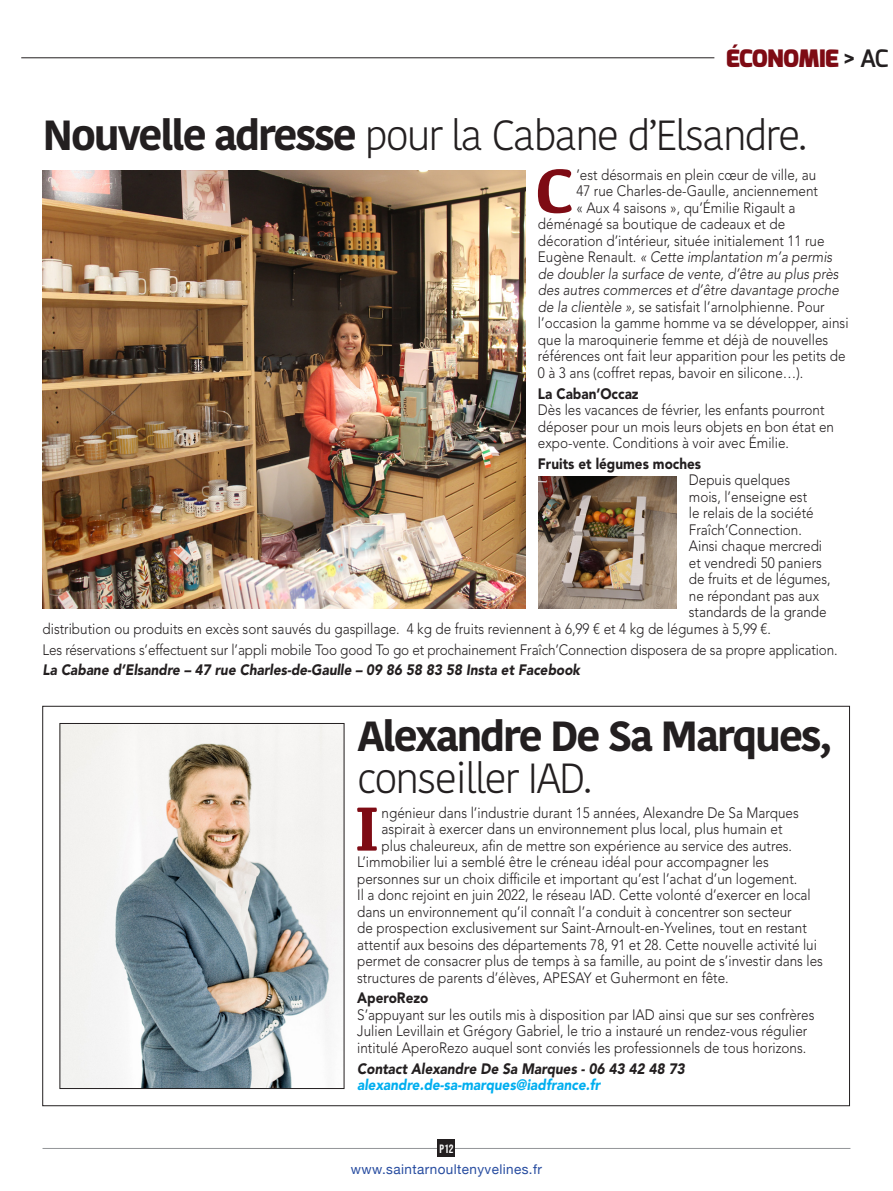
<style>
.page{position:relative;width:893px;height:1191px;background:#fff}
.page>*{position:absolute;margin:0;border:0;box-sizing:border-box;transform-origin:0 0}
.t1{font:700 64.5px "Kefa";color:#7e0b14}
.t2{font:300 42px "Kohinoor Bangla";letter-spacing:-.05em;color:#231f20}
.t3{font:700 42px/42px "Kohinoor Bangla";letter-spacing:-.05em;color:#231f20}
.t4{font:900 24px "Exo";letter-spacing:-.02em;color:#7e0b14}
.t5{font:300 15px/16.5px "Avenir LT Std";color:#231f20;scale:.9 1}
.t6{font:italic 900 15px/16.5px "Avenir LT Std";color:#231f20;scale:.9 1}
.t7{font:italic 300 15px "Avenir LT Std";color:#231f20;scale:.9 1}
.t8{font:900 15px "Avenir LT Std";color:#231f20;scale:.9 1}
.t9{font:13.5px "Helvetica Neue";letter-spacing:.03em;color:#274ca0}
.t10{font:12px "Bebas Neue";color:#fff}
.s1{font-weight:600;color:#231f20}
.s2{font-weight:700}
.s3{font-style:normal}
.s4{font-style:italic}
.s5{font-weight:300}
.s6{color:#00aeef}
</style>
<div class="page">
<hr style="left:43px;top:1148px;width:807px;height:1px;background:#939598">
<div style="left:438px;top:1140px;width:17px;height:17px;background:#231f20"></div>
<img style="left:62px;top:725px;width:280px;height:362px">
<div style="left:60px;top:723px;width:284px;height:366px;border:1px solid #231f20"></div>
<img style="left:43px;top:170px;width:482px;height:438px">
<hr style="left:21px;top:57px;width:693px;height:1px;background:#231f20">
<img style="left:538px;top:476px;width:138px;height:132px">
<p class="t4" style="left:726px;top:43px;width:164px">ÉCONOMIE <span class="s1">&gt; AC</span></p>
<p class="t2" style="left:43px;top:105px;width:766px"><span class="s2">Nouvelle adresse</span> pour la Cabane d’Elsandre.</p>
<p class="t1" style="left:534px;top:148px;width:42px">C</p>
<p class="t5" style="left:576px;top:166px;width:268px">’est désormais en plein cœur de ville, au</p>
<p class="t5" style="left:576px;top:183px;width:270px">47 rue Charles-de-Gaulle, anciennement</p>
<p class="t5" style="left:576px;top:199px;width:245px">« Aux 4 saisons », qu’Émilie Rigault a</p>
<p class="t5" style="left:538px;top:216px;width:276px">déménagé sa boutique de cadeaux et de</p>
<p class="t5" style="left:538px;top:232px;width:320px">décoration d’intérieur, située initialement 11 rue</p>
<p class="t7" style="left:538px;top:248px;width:329px"><span class="s3">Eugène Renault.</span> « Cette implantation m’a permis</p>
<p class="t7" style="left:538px;top:265px;width:336px">de doubler la surface de vente, d’être au plus près</p>
<p class="t7" style="left:538px;top:281px;width:336px">des autres commerces et d’être davantage proche</p>
<p class="t5" style="left:538px;top:298px;width:320px"><span class="s4">de la clientèle »,</span> se satisfait l’arnolphienne. Pour</p>
<p class="t5" style="left:538px;top:315px;width:347px">l’occasion la gamme homme va se développer, ainsi</p>
<p class="t5" style="left:538px;top:331px;width:324px">que la maroquinerie femme et déjà de nouvelles</p>
<p class="t5" style="left:538px;top:348px;width:343px">références ont fait leur apparition pour les petits de</p>
<p class="t5" style="left:538px;top:364px;width:296px">0 à 3 ans (coffret repas, bavoir en silicone…).</p>
<p class="t8" style="left:538px;top:384px;width:113px">La Caban’Occaz</p>
<p class="t5" style="left:538px;top:402px;width:331px">Dès les vacances de février, les enfants pourront déposer pour un mois leurs objets en bon état en expo-vente. Conditions à voir avec Émilie.</p>
<p class="t8" style="left:538px;top:454px;width:183px">Fruits et légumes moches</p>
<p class="t5" style="left:689px;top:472px;width:114px">Depuis quelques</p>
<p class="t5" style="left:689px;top:488px;width:133px">mois, l’enseigne est</p>
<p class="t5" style="left:689px;top:505px;width:140px">le relais de la société</p>
<p class="t5" style="left:689px;top:521px;width:127px">Fraîch’Connection.</p>
<p class="t5" style="left:689px;top:538px;width:150px">Ainsi chaque mercredi</p>
<p class="t5" style="left:689px;top:554px;width:149px">et vendredi 50 paniers</p>
<p class="t5" style="left:689px;top:571px;width:159px">de fruits et de légumes,</p>
<p class="t5" style="left:689px;top:587px;width:146px">ne répondant pas aux</p>
<p class="t5" style="left:689px;top:604px;width:155px">standards de la grande</p>
<p class="t5" style="left:43px;top:620px;width:811px">distribution ou produits en excès sont sauvés du gaspillage. 4 kg de fruits reviennent à 6,99 € et 4 kg de légumes à 5,99 €.</p>
<p class="t5" style="left:43px;top:641px;width:885px">Les réservations s’effectuent sur l’appli mobile Too good To go et prochainement Fraîch’Connection disposera de sa propre application.</p>
<p class="t6" style="left:43px;top:662px;width:599px">La Cabane d’Elsandre – 47 rue Charles-de-Gaulle – 09 86 58 83 58 Insta et Facebook</p>
<p class="t3" style="left:357px;top:713px;width:476px">Alexandre De Sa Marques, <span class="s5">conseiller IAD.</span></p>
<p class="t1" style="left:354px;top:785px;width:27px">I</p>
<p class="t5" style="left:382px;top:804px;width:465px">ngénieur dans l’industrie durant 15 années, Alexandre De Sa Marques</p>
<p class="t5" style="left:382px;top:820px;width:447px">aspirait à exercer dans un environnement plus local, plus humain et</p>
<p class="t5" style="left:382px;top:837px;width:458px">plus chaleureux, afin de mettre son expérience au service des autres.</p>
<p class="t5" style="left:357px;top:853px;width:459px">L’immobilier lui a semblé être le créneau idéal pour accompagner les</p>
<p class="t5" style="left:357px;top:870px;width:491px">personnes sur un choix difficile et important qu’est l’achat d’un logement.</p>
<p class="t5" style="left:357px;top:886px;width:506px">Il a donc rejoint en juin 2022, le réseau IAD. Cette volonté d’exercer en local</p>
<p class="t5" style="left:357px;top:903px;width:484px">dans un environnement qu’il connaît l’a conduit à concentrer son secteur</p>
<p class="t5" style="left:357px;top:919px;width:501px">de prospection exclusivement sur Saint-Arnoult-en-Yvelines, tout en restant</p>
<p class="t5" style="left:357px;top:936px;width:512px">attentif aux besoins des départements 78, 91 et 28. Cette nouvelle activité lui</p>
<p class="t5" style="left:357px;top:952px;width:519px">permet de consacrer plus de temps à sa famille, au point de s’investir dans les</p>
<p class="t5" style="left:357px;top:969px;width:414px">structures de parents d’élèves, APESAY et Guhermont en fête.</p>
<p class="t8" style="left:357px;top:989px;width:81px">AperoRezo</p>
<p class="t5" style="left:357px;top:1006px;width:510px">S’appuyant sur les outils mis à disposition par IAD ainsi que sur ses confrères<br>Julien Levillain et Grégory Gabriel, le trio a instauré un rendez-vous régulier intitulé AperoRezo auquel sont conviés les professionnels de tous horizons.</p>
<p class="t6" style="left:357px;top:1060px;width:366px">Contact Alexandre De Sa Marques - 06 43 42 48 73 <span class="s6">alexandre.de-sa-marques@iadfrance.fr</span></p>
<p class="t10" style="left:439px;top:1142px;width:16px">P12</p>
<p class="t9" style="left:351px;top:1159px;width:193px">www.saintarnoultenyvelines.fr</p>
</div>
